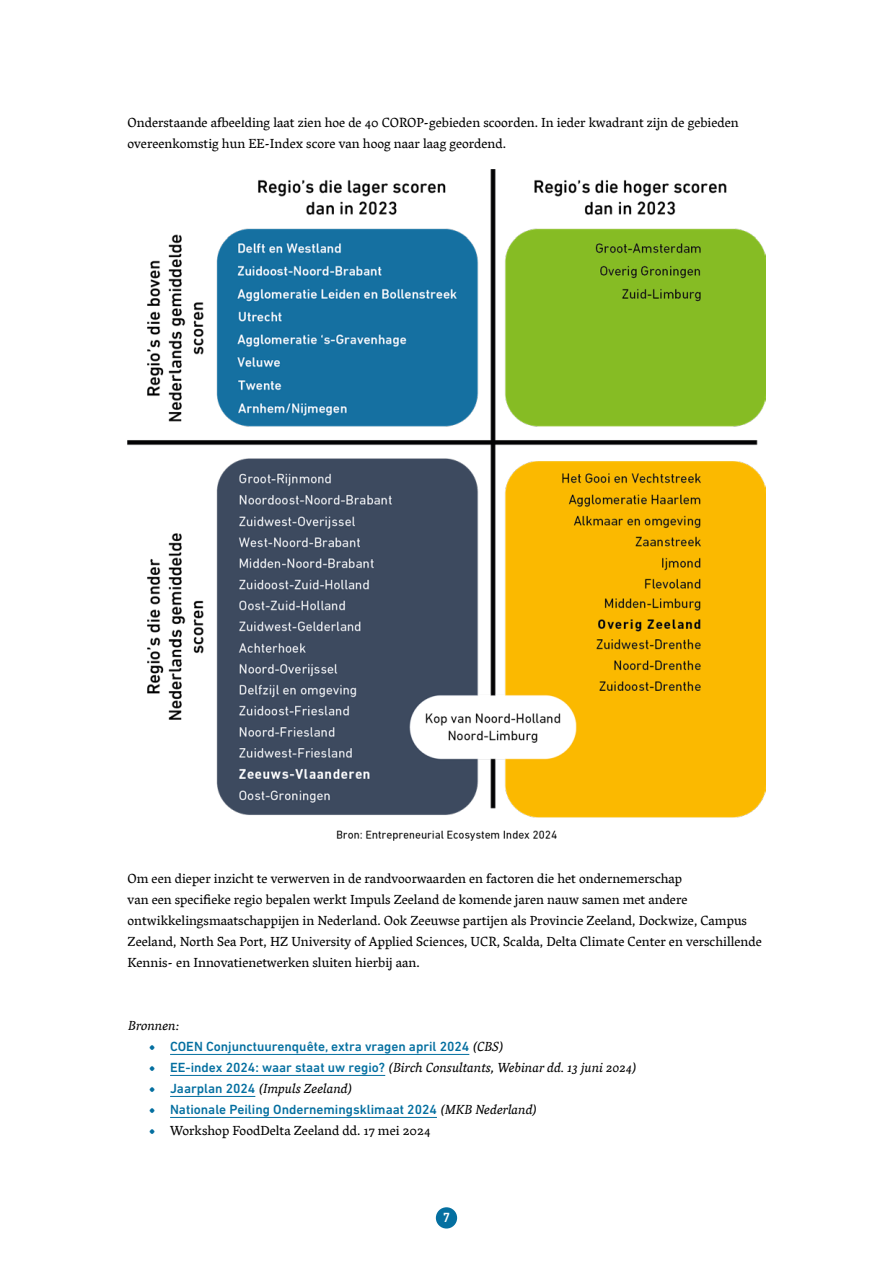
<style>
.page{position:relative;width:893px;height:1263px;background:#fff}
.page>*{position:absolute;margin:0;border:0;box-sizing:border-box;transform-origin:0 0}
.broodtekst{font:13.5px/21px "Vesper Pro";color:#000}
.brood_inspring_met_bolletje{font:500 13.5px "DIN Next LT Pro";color:#046fa0}
.brood_inspring_met_bolletje-2{font:italic 13.5px "Vesper Pro";color:#000}
.brood_inspring_met_bolletje-3{font:13.5px "Vesper Pro";color:#000}
.bron{font:italic 13.5px "Vesper Pro";color:#000}
.t1{font:500 13.5px "DIN Next LT Pro";color:#fff}
.s1{font-family:"Vesper Pro";font-weight:400;font-size:21px}
.s2{font-family:"Vesper Pro";font-weight:400;font-style:italic;color:#000}
.s3{font-style:normal;font-size:21px;color:#046fa0}
.s4{font-family:"DIN Next LT Pro";font-weight:500;font-style:normal;color:#046fa0}
.s5{font-size:21px;color:#046fa0}
</style>
<div class="page">
<div style="left:436px;top:1207px;width:21px;height:21px;background:#046fa0;border-radius:50%"></div>
<hr style="left:170px;top:1054px;width:299px;height:1px;background:#046fa0">
<hr style="left:170px;top:1075px;width:215px;height:1px;background:#046fa0">
<hr style="left:170px;top:1096px;width:85px;height:1px;background:#046fa0">
<hr style="left:170px;top:1117px;width:267px;height:1px;background:#046fa0">
<img style="left:128px;top:169px;width:637px;height:671px">
<p class="broodtekst" style="left:128px;top:112px;width:613px">Onderstaande afbeelding laat zien hoe de 40 COROP-gebieden scoorden. In ieder kwadrant zijn de gebieden overeenkomstig hun EE-Index score van hoog naar laag geordend.</p>
<p class="broodtekst" style="left:128px;top:868px;width:636px">Om een dieper inzicht te verwerven in de randvoorwaarden en factoren die het ondernemerschap<br>van een specifieke regio bepalen werkt Impuls Zeeland de komende jaren nauw samen met andere ontwikkelingsmaatschappijen in Nederland. Ook Zeeuwse partijen als Provincie Zeeland, Dockwize, Campus Zeeland, North Sea Port, HZ University of Applied Sciences, UCR, Scalda, Delta Climate Center en verschillende Kennis- en Innovatienetwerken sluiten hierbij aan.</p>
<p class="bron" style="left:128px;top:1016px;width:53px">Bronnen:</p>
<p class="brood_inspring_met_bolletje" style="left:149px;top:1039px;width:355px"><span class="s1">•</span> COEN Conjunctuurenquête, extra vragen april 2024 <span class="s2">(CBS)</span></p>
<p class="brood_inspring_met_bolletje-2" style="left:149px;top:1058px;width:488px"><span class="s3">•</span> <span class="s4">EE-index 2024: waar staat uw regio?</span> (Birch Consultants, Webinar dd. 13 juni 2024)</p>
<p class="brood_inspring_met_bolletje-2" style="left:149px;top:1079px;width:204px"><span class="s3">•</span> <span class="s4">Jaarplan 2024</span> (Impuls Zeeland)</p>
<p class="brood_inspring_met_bolletje" style="left:149px;top:1102px;width:389px"><span class="s1">•</span> Nationale Peiling Ondernemingsklimaat 2024 <span class="s2">(MKB Nederland)</span></p>
<p class="brood_inspring_met_bolletje-3" style="left:149px;top:1122px;width:283px"><span class="s5">•</span> Workshop FoodDelta Zeeland dd. 17 mei 2024</p>
<p class="t1" style="left:443px;top:1210px;width:9px">7</p>
</div>
